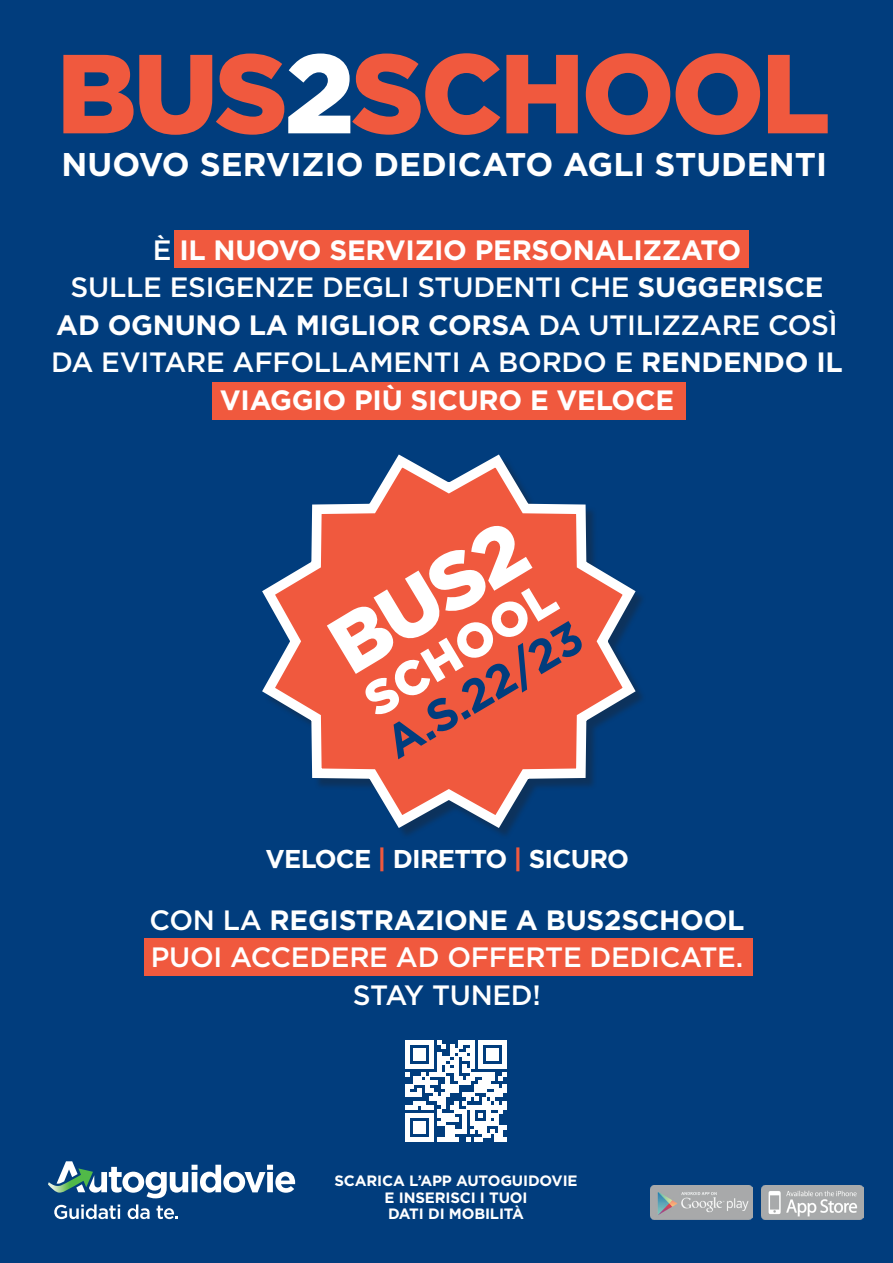
<style>
.page{position:relative;width:893px;height:1263px;background:#013d7d}
.page>*{position:absolute;margin:0;border:0;box-sizing:border-box;transform-origin:0 0}
.t1{font:900 112.05px "Gotham";letter-spacing:-.03em;color:#f0593e}
.t2{font:700 32.85px "Gotham";color:#fff}
.t3{font:700 27.9px/37.5px "Gotham";letter-spacing:-.01em;color:#fff;text-align:center}
.t4{font:500 27.9px/37.5px "Gotham";letter-spacing:-.01em;color:#fff;text-align:center}
.t5{font:700 25.8px "Gotham";letter-spacing:-.03em;color:#fff}
.t6{font:700 15px/16.5px "Gotham";letter-spacing:-.01em;color:#fff;text-align:center}
.s1{color:#fff}
.s2{font-weight:500}
.s3{color:#f0593e}
.s4{font-weight:700}
</style>
<div class="page">
<div style="left:174px;top:231px;width:574px;height:37px;background:#f0593e"></div>
<div style="left:213px;top:382px;width:473px;height:37px;background:#f0593e"></div>
<div style="left:145px;top:938px;width:608px;height:37px;background:#f0593e"></div>
<svg style="left:48px;top:1161px;width:247px;height:37px"></svg>
<svg style="left:54px;top:1204px;width:66px;height:15px"></svg>
<svg style="left:128px;top:1204px;width:22px;height:15px"></svg>
<svg style="left:156px;top:1205px;width:22px;height:14px"></svg>
<svg style="left:405px;top:1040px;width:102px;height:101px"></svg>
<svg style="left:262px;top:454px;width:380px;height:380px"></svg>
<svg style="left:327px;top:523px;width:256px;height:236px;background:#e67868"></svg>
<img style="left:761px;top:1186px;width:102px;height:33px">
<img style="left:650px;top:1186px;width:102px;height:33px">
<h1 class="t1" style="left:56px;top:16px;width:775px">BUS<span class="s1">2</span>SCHOOL</h1>
<p class="t2" style="left:62px;top:143px;width:767px">NUOVO SERVIZIO DEDICATO AGLI STUDENTI</p>
<p class="t3" style="left:51px;top:231px;width:793px"><span class="s2">È</span> IL NUOVO SERVIZIO PERSONALIZZATO<br><span class="s2">SULLE ESIGENZE DEGLI STUDENTI CHE</span> SUGGERISCE AD OGNUNO LA MIGLIOR CORSA <span class="s2">DA UTILIZZARE COSÌ DA EVITARE AFFOLLAMENTI A BORDO E</span> RENDENDO IL VIAGGIO PIÙ SICURO E VELOCE</p>
<p class="t5" style="left:266px;top:842px;width:365px">VELOCE <span class="s3">|</span> DIRETTO <span class="s3">|</span> SICURO</p>
<p class="t4" style="left:150px;top:901px;width:596px">CON LA <span class="s4">REGISTRAZIONE A BUS2SCHOOL<br></span>PUOI ACCEDERE AD OFFERTE DEDICATE.<br>STAY TUNED!</p>
<p class="t6" style="left:335px;top:1172px;width:245px">SCARICA L’APP AUTOGUIDOVIE<br>E INSERISCI I TUOI<br>DATI DI MOBILITÀ</p>
</div>
